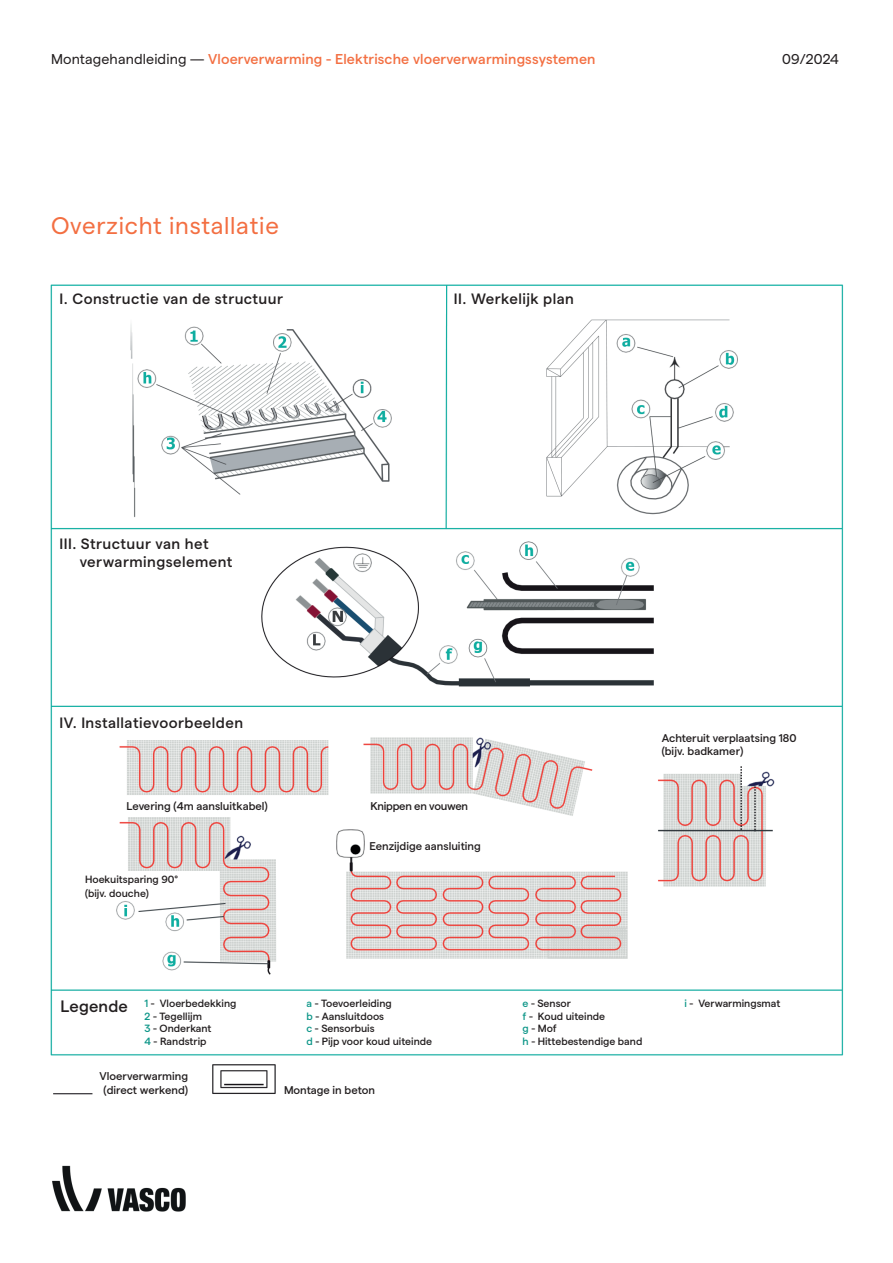
<style>
.page{position:relative;width:893px;height:1263px;background:#fff}
.page>*{position:absolute;margin:0;border:0;box-sizing:border-box;transform-origin:0 0}
.t1{font:24px "Matter";letter-spacing:.03em;color:#f36f42}
.t2{font:500 15px/18px "Matter";letter-spacing:.03em;color:#231f20}
.t3{font:500 14.25px "Matter";letter-spacing:.01em;color:#f36f42}
.t4{font:14.25px "Matter";letter-spacing:.01em;color:#231f20}
.t5{font:500 11.25px/13.5px "Matter";color:#231f20}
.t6{font:500 11.25px "Matter";letter-spacing:-.02em;color:#231f20}
.t7{font:500 10.5px/13.5px "Matter";color:#231f20}
.s1{font-weight:400;color:#231f20}
.s2{font-size:16.5px}
.s3{color:#0d9688}
</style>
<div class="page">
<img style="left:52px;top:1165px;width:134px;height:47px">
<img style="left:50px;top:284px;width:794px;height:811px">
<div style="left:60px;top:290px;width:271px;height:26px;background:#fff"></div>
<div style="left:60px;top:535px;width:211px;height:46px;background:#fff"></div>
<div style="left:454px;top:290px;width:271px;height:26px;background:#fff"></div>
<div style="left:60px;top:714px;width:271px;height:26px;background:#fff"></div>
<div style="left:662px;top:731px;width:154px;height:34px;background:#fff"></div>
<div style="left:126px;top:799px;width:177px;height:17px;background:#fff"></div>
<div style="left:371px;top:799px;width:128px;height:17px;background:#fff"></div>
<div style="left:369px;top:840px;width:216px;height:17px;background:#fff"></div>
<div style="left:85px;top:874px;width:133px;height:25px;background:#fff"></div>
<div style="left:61px;top:997px;width:73px;height:25px;background:#fff"></div>
<div style="left:145px;top:997px;width:671px;height:52px;background:#fff"></div>
<div style="left:95px;top:1070px;width:93px;height:34px;background:#fff"></div>
<div style="left:284px;top:1084px;width:144px;height:34px;background:#fff"></div>
<h3 class="t3" style="left:51px;top:48px;width:546px"><span class="s1">Montagehandleiding —</span> Vloerverwarming - Elektrische vloerverwarmingssystemen</h3>
<h3 class="t4" style="left:782px;top:49px;width:58px">09/2024</h3>
<h1 class="t1" style="left:51px;top:208px;width:229px">Overzicht installatie</h1>
<h2 class="t2" style="left:60px;top:288px;width:225px">I. Constructie van de structuur</h2>
<h2 class="t2" style="left:454px;top:288px;width:122px">II. Werkelijk plan</h2>
<h2 class="t2" style="left:80px;top:533px;width:154px;text-indent:-20px">III. Structuur van het verwarmingselement</h2>
<h2 class="t2" style="left:60px;top:712px;width:185px">IV. Installatievoorbeelden</h2>
<p class="t5" style="left:126px;top:798px;width:143px">Levering (4m aansluitkabel)</p>
<p class="t6" style="left:371px;top:797px;width:99px">Knippen en vouwen</p>
<p class="t5" style="left:369px;top:838px;width:113px">Eenzijdige aansluiting</p>
<p class="t7" style="left:85px;top:872px;width:94px">Hoekuitsparing 90° (bijv. douche)</p>
<p class="t5" style="left:662px;top:730px;width:136px">Achteruit verplaatsing 180 (bijv. badkamer)</p>
<p class="t7" style="left:61px;top:996px;width:177px"><span class="s2">Legende</span> <span class="s3">1</span> - Vloerbedekking</p>
<p class="t7" style="left:307px;top:996px;width:87px"><span class="s3">a</span> - Toevoerleiding</p>
<p class="t7" style="left:523px;top:996px;width:50px"><span class="s3">e</span> - Sensor</p>
<p class="t7" style="left:685px;top:996px;width:97px"><span class="s3">i</span> - Verwarmingsmat</p>
<p class="t7" style="left:145px;top:1008px;width:59px"><span class="s3">2</span> - Tegellijm</p>
<p class="t7" style="left:307px;top:1008px;width:79px"><span class="s3">b</span> - Aansluitdoos</p>
<p class="t7" style="left:523px;top:1008px;width:84px"><span class="s3">f</span> - Koud uiteinde</p>
<p class="t7" style="left:145px;top:1021px;width:68px"><span class="s3">3</span> - Onderkant</p>
<p class="t7" style="left:307px;top:1021px;width:70px"><span class="s3">c</span> - Sensorbuis</p>
<p class="t7" style="left:523px;top:1021px;width:36px"><span class="s3">g</span> - Mof</p>
<p class="t7" style="left:145px;top:1033px;width:63px"><span class="s3">4</span> - Randstrip</p>
<p class="t7" style="left:307px;top:1033px;width:127px"><span class="s3">d</span> - Pijp voor koud uiteinde</p>
<p class="t7" style="left:523px;top:1033px;width:121px"><span class="s3">h</span> - Hittebestendige band</p>
<p class="t5" style="left:100px;top:1069px;width:90px;text-align:center">Vloerverwarming (direct werkend)</p>
<p class="t5" style="left:284px;top:1082px;width:93px">Montage in beton</p>
</div>
